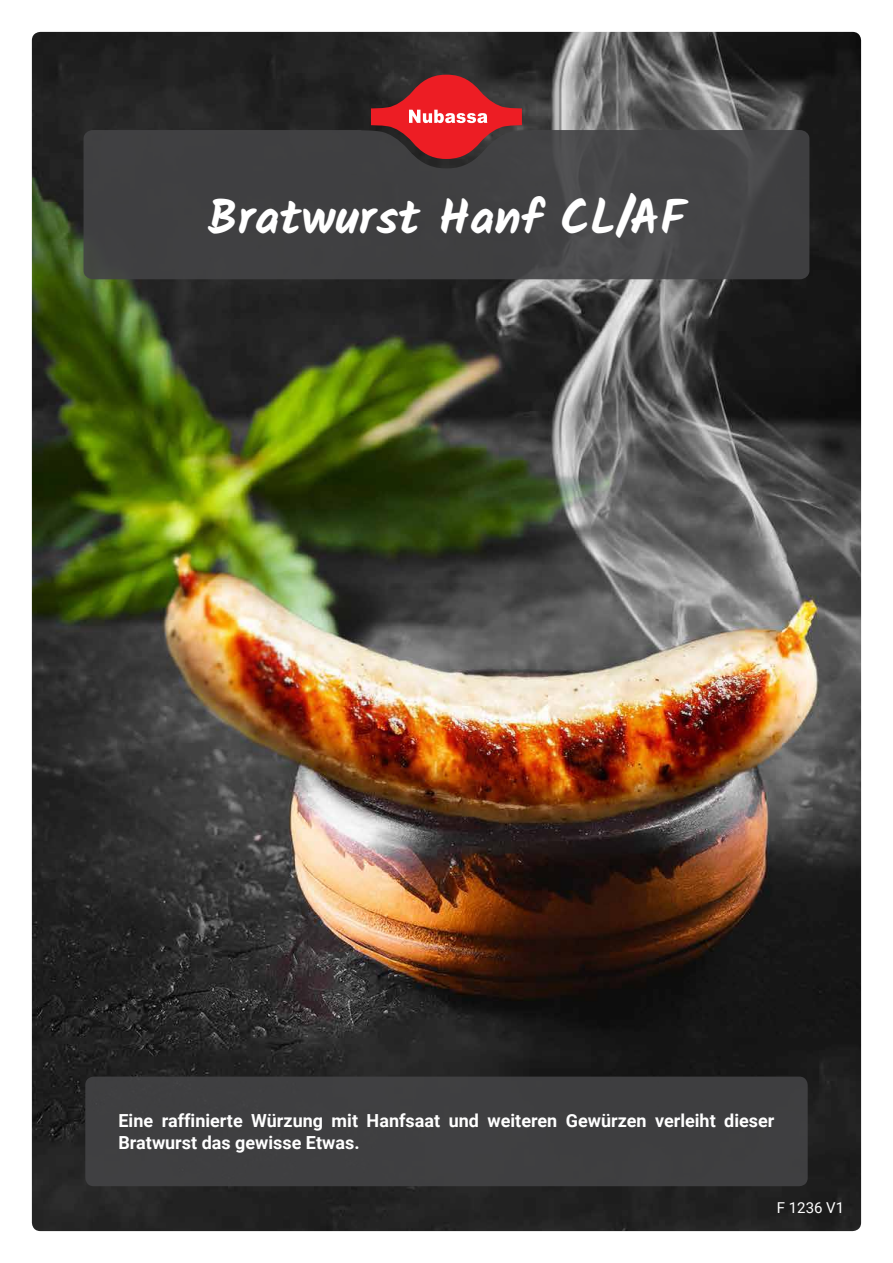
<style>
.page{position:relative;width:893px;height:1263px;background:#fff}
.page>*{position:absolute;margin:0;border:0;box-sizing:border-box;transform-origin:0 0}
.t1{font:700 48px "Kalam";color:#fff}
.t2{font:700 18px/21.6px "Roboto";color:#fff}
.t3{font:15px "Roboto";color:#fff}
</style>
<div class="page">
<img style="left:32px;top:32px;width:829px;height:1199px">
<div style="left:85px;top:1076px;width:723px;height:110px;background:#434345;border-radius:9px"></div>
<svg style="left:371px;top:75px;width:151px;height:55px;background:#ab3236"></svg>
<svg style="left:84px;top:130px;width:725px;height:149px;background:#444142"></svg>
<h1 class="t1" style="left:208px;top:189px;width:480px">Bratwurst Hanf CL/AF</h1>
<p class="t2" style="left:118px;top:1109px;width:657px">Eine raffinierte Würzung mit Hanfsaat und weiteren Gewürzen verleiht dieser<br>Bratwurst das gewisse Etwas.</p>
<p class="t3" style="left:777px;top:1197px;width:69px">F 1236 V1</p>
</div>
